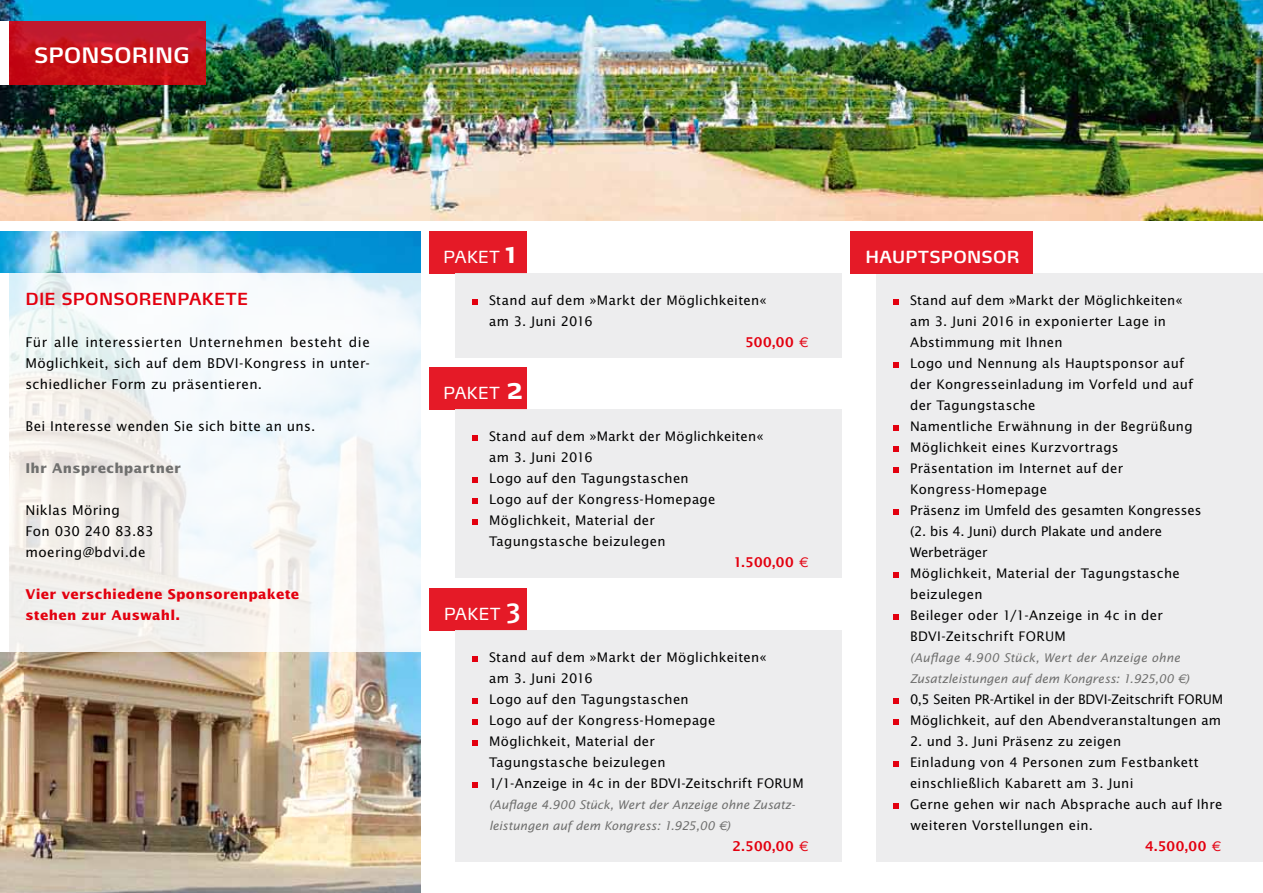
<style>
.page{position:relative;width:1263px;height:893px;background:#fff}
.page>*{position:absolute;margin:0;border:0;box-sizing:border-box;transform-origin:0 0}
.t1{font:600 21px "Max";letter-spacing:.01em;color:#fff}
.t2{font:16.5px "Max";letter-spacing:.03em;color:#fff}
.t3{font:600 16.5px "Max";color:#e3000f}
.t4{font:600 16.5px "Max";letter-spacing:.02em;color:#fff}
.t5{font:13.5px/21px "Lucida Sans";letter-spacing:.02em;color:#000;text-align:justify}
.t6{font:700 13.5px/21px "Lucida Sans";letter-spacing:.02em;color:#e3000f}
.t7{font:600 13.5px "Lucida Sans";letter-spacing:.045em;color:#e3000f}
.t8{font:700 13.5px "Lucida Sans";letter-spacing:.025em;color:#6f6f6e}
.t9{font:13.2px/21px "Lucida Sans";letter-spacing:.02em;color:#000}
.t10{font:italic 12px/21px "Lucida Sans";letter-spacing:.005em;color:#6f6f6e}
.s1{font-family:"Max Semi Bold SC";font-size:30px}
.s2{font-family:"Euro Signs BQ";font-weight:400}
.s3{font-family:"Euro Signs BQ";font-style:normal}
</style>
<div class="page">
<img style="left:0;top:231px;width:421px;height:662px">
<div style="left:429px;top:231px;width:98px;height:42px;background:#e51a27"></div>
<div style="left:429px;top:588px;width:98px;height:42px;background:#e51a27"></div>
<div style="left:429px;top:368px;width:98px;height:42px;background:#e51a27"></div>
<svg style="left:9px;top:273px;width:412px;height:378px;fill:#f4f8fa"></svg>
<div style="left:0;top:273px;width:9px;height:378px;background:#fff"></div>
<img style="left:0;top:0;width:1263px;height:220px">
<svg style="left:9px;top:21px;width:196px;height:63px;background:#c4131e"></svg>
<div style="left:455px;top:410px;width:387px;height:168px;background:#ececed"></div>
<svg style="left:472px;top:436px;width:5px;height:5px"></svg>
<svg style="left:472px;top:478px;width:5px;height:5px"></svg>
<svg style="left:472px;top:499px;width:5px;height:5px"></svg>
<svg style="left:472px;top:520px;width:5px;height:5px"></svg>
<div style="left:455px;top:630px;width:387px;height:231px;background:#ececed"></div>
<svg style="left:472px;top:656px;width:5px;height:6px"></svg>
<svg style="left:472px;top:698px;width:5px;height:6px"></svg>
<svg style="left:472px;top:719px;width:5px;height:5px"></svg>
<svg style="left:472px;top:740px;width:5px;height:6px"></svg>
<svg style="left:472px;top:782px;width:5px;height:6px"></svg>
<div style="left:455px;top:273px;width:387px;height:84px;background:#ececed"></div>
<svg style="left:472px;top:299px;width:5px;height:5px"></svg>
<div style="left:876px;top:273px;width:387px;height:588px;background:#ececed"></div>
<svg style="left:893px;top:299px;width:5px;height:5px"></svg>
<svg style="left:893px;top:362px;width:5px;height:6px"></svg>
<svg style="left:893px;top:425px;width:5px;height:5px"></svg>
<svg style="left:893px;top:446px;width:5px;height:6px"></svg>
<svg style="left:893px;top:467px;width:5px;height:5px"></svg>
<svg style="left:893px;top:509px;width:5px;height:5px"></svg>
<svg style="left:893px;top:572px;width:5px;height:6px"></svg>
<svg style="left:893px;top:614px;width:5px;height:6px"></svg>
<svg style="left:893px;top:698px;width:5px;height:6px"></svg>
<svg style="left:893px;top:719px;width:5px;height:5px"></svg>
<svg style="left:893px;top:761px;width:5px;height:5px"></svg>
<svg style="left:893px;top:803px;width:5px;height:5px"></svg>
<div style="left:850px;top:231px;width:183px;height:42px;background:#e51a27"></div>
<div style="left:0;top:21px;width:9px;height:63px;background:#fff"></div>
<h1 class="t1" style="left:34px;top:42px;width:154px">SPONSORING</h1>
<p class="t3" style="left:26px;top:288px;width:11px">DIE</p>
<p class="t3" style="left:61px;top:288px;width:14px">SPONSORENPAKETE</p>
<p class="t5" style="left:26px;top:331px;width:346px">Für alle interessierten Unternehmen besteht die Möglichkeit, sich auf dem BDVI-Kongress in unter&shy;schiedlicher Form zu präsentieren.</p>
<p class="t5" style="left:26px;top:415px;width:291px">Bei Interesse wenden Sie sich bitte an uns.</p>
<p class="t8" style="left:26px;top:459px;width:157px">Ihr Ansprechpartner</p>
<p class="t5" style="left:26px;top:499px;width:130px;text-align:left">Niklas Möring<br>Fon 030 240 83.83 moering@bdvi.de</p>
<p class="t6" style="left:26px;top:583px;width:275px">Vier verschiedene Sponsorenpakete stehen zur Auswahl.</p>
<p class="t2" style="left:444px;top:246px;width:74px">PAKET <span class="s1">1</span></p>
<p class="t9" style="left:489px;top:289px;width:279px">Stand auf dem »Markt der Möglichkeiten« am 3. Juni 2016</p>
<p class="t2" style="left:443px;top:383px;width:81px">PAKET <span class="s1">2</span></p>
<p class="t7" style="left:745px;top:334px;width:64px">500,00 <span class="s2">R</span></p>
<p class="t9" style="left:489px;top:425px;width:276px">Stand auf dem »Markt der Möglichkeiten« am 3. Juni 2016<br>Logo auf den Tagungstaschen<br>Logo auf der Kongress-Homepage<br>Möglichkeit, Material der<br>Tagungstasche beizulegen</p>
<p class="t7" style="left:733px;top:554px;width:76px">1.500,00 <span class="s2">R</span></p>
<p class="t2" style="left:444px;top:603px;width:78px">PAKET <sup>3</sup></p>
<p class="t9" style="left:489px;top:646px;width:316px">Stand auf dem »Markt der Möglichkeiten«<br>am 3. Juni 2016<br>Logo auf den Tagungstaschen<br>Logo auf der Kongress-Homepage<br>Möglichkeit, Material der<br>Tagungstasche beizulegen<br>1/1-Anzeige in 4c in der BDVI-Zeitschrift FORUM</p>
<p class="t10" style="left:489px;top:793px;width:308px">(Auflage 4.900 Stück, Wert der Anzeige ohne Zusatz&shy;leistungen auf dem Kongress: 1.925,00 <span class="s3">R</span>)</p>
<p class="t7" style="left:732px;top:838px;width:77px">2.500,00 <span class="s2">R</span></p>
<p class="t4" style="left:865px;top:246px;width:156px">HAUPTSPONSOR</p>
<p class="t9" style="left:910px;top:289px;width:293px">Stand auf dem »Markt der Möglichkeiten« am 3. Juni 2016 in exponierter Lage in<br>Abstimmung mit Ihnen<br>Logo und Nennung als Hauptsponsor auf der Kongresseinladung im Vorfeld und auf der Tagungstasche<br>Namentliche Erwähnung in der Begrüßung<br>Möglichkeit eines Kurzvortrags<br>Präsentation im Internet auf der<br>Kongress-Homepage<br>Präsenz im Umfeld des gesamten Kongresses (2. bis 4. Juni) durch Plakate und andere<br>Werbeträger<br>Möglichkeit, Material der Tagungstasche beizulegen<br>Beileger oder 1/1-Anzeige in 4c in der<br>BDVI-Zeitschrift FORUM</p>
<p class="t10" style="left:910px;top:646px;width:280px">(Auflage 4.900 Stück, Wert der Anzeige ohne<br>Zusatzleistungen auf dem Kongress: 1.925,00 <span class="s3">R</span>)</p>
<p class="t9" style="left:910px;top:688px;width:314px">0,5 Seiten PR-Artikel in der BDVI-Zeitschrift FORUM<br>Möglichkeit, auf den Abendveranstaltungen am</p>
<p class="t9" style="left:910px;top:730px;width:314px">2. und 3. Juni Präsenz zu zeigen<br>Einladung von 4 Personen zum Festbankett einschließlich Kabarett am 3. Juni<br>Gerne gehen wir nach Absprache auch auf Ihre weiteren Vorstellungen ein.</p>
<p class="t7" style="left:1145px;top:838px;width:77px">4.500,00 <span class="s2">R</span></p>
</div>
